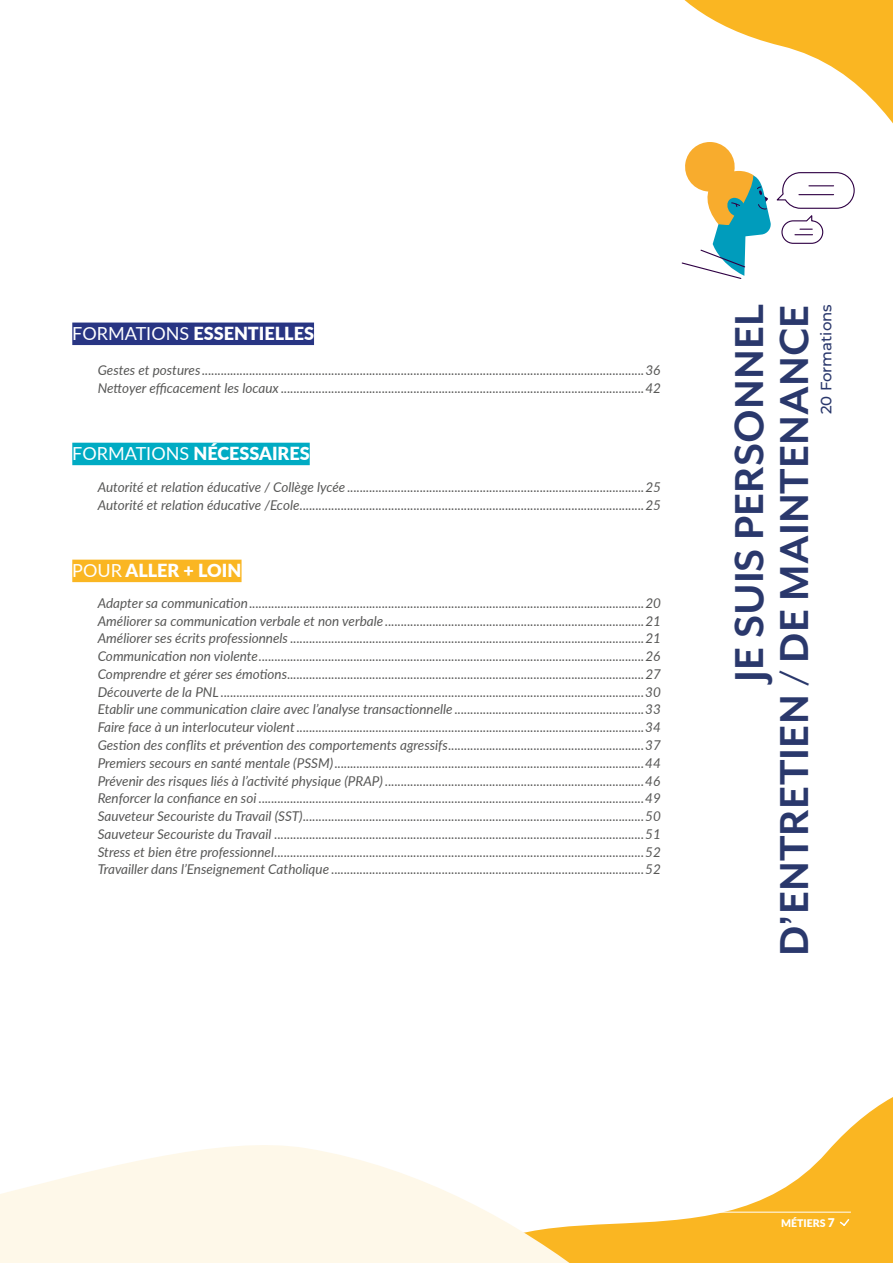
<style>
.page{position:relative;width:893px;height:1263px;background:#fff}
.page>*{position:absolute;margin:0;border:0;box-sizing:border-box;transform-origin:0 0}
.t1{font:700 46.5px/45px "Mr Eaves Mod OT";color:#2a386c;text-align:right}
.t2{font:900 18px "Lato";color:#fff}
.t3{font:500 15px "Montserrat";color:#2a386c}
.t4{font:italic 13.5px/17.7px "Lato";color:#575756}
.t5{font:900 10.5px "Lato";color:#fff}
.s1{font-weight:400}
.s2{font-size:12px}
</style>
<div class="page">
<svg style="left:704px;top:1097px;width:189px;height:166px;fill:#fab622"></svg>
<svg style="left:0;top:1145px;width:704px;height:118px;fill:#fef8e9"></svg>
<svg style="left:684px;top:0;width:209px;height:124px"></svg>
<div style="left:72px;top:323px;width:242px;height:22px;background:#283583"></div>
<div style="left:72px;top:560px;width:170px;height:22px;background:#fab622"></div>
<div style="left:72px;top:443px;width:238px;height:22px;background:#00abc3"></div>
<svg style="left:681px;top:142px;width:174px;height:137px"></svg>
<svg style="left:838px;top:1217px;width:13px;height:10px"></svg>
<hr style="left:711px;top:1212px;width:140px;height:1px;background:#fff">
<h2 class="t2" style="left:72px;top:320px;width:243px"><span class="s1">FORMATIONS</span> ESSENTIELLES</h2>
<p class="t4" style="left:98px;top:361px;width:565px">Gestes et postures ............................................................................................................................................36<br>Nettoyer efficacement les locaux ...................................................................................................................42</p>
<h2 class="t2" style="left:72px;top:440px;width:239px"><span class="s1">FORMATIONS</span> NÉCESSAIRES</h2>
<p class="t4" style="left:98px;top:477px;width:565px">Autorité et relation éducative / Collège lycée ..............................................................................................25<br>Autorité et relation éducative /Ecole.............................................................................................................25</p>
<h2 class="t2" style="left:72px;top:557px;width:171px"><span class="s1">POUR</span> ALLER + LOIN</h2>
<p class="t4" style="left:98px;top:594px;width:565px;text-align:justify">Adapter sa communication.............................................................................................................................20<br>Améliorer sa communication verbale et non verbale ..................................................................................21<br>Améliorer ses écrits professionnels ................................................................................................................21<br>Communication non violente..........................................................................................................................26<br>Comprendre et gérer ses émotions.................................................................................................................27<br>Découverte de la PNL ......................................................................................................................................30<br>Etablir une communication claire avec l’analyse transactionnelle ............................................................33<br>Faire face à un interlocuteur violent..............................................................................................................34<br>Gestion des conflits et prévention des comportements agressifs..............................................................37<br>Premiers secours en santé mentale (PSSM)..................................................................................................44<br>Prévenir des risques liés à l’activité physique (PRAP) ..................................................................................46<br>Renforcer la confiance en soi ..........................................................................................................................49<br>Sauveteur Secouriste du Travail (SST)............................................................................................................50<br>Sauveteur Secouriste du Travail .....................................................................................................................51<br>Stress et bien être professionnel.....................................................................................................................52<br>Travailler dans l’Enseignement Catholique ...................................................................................................52</p>
<h1 class="t1" style="left:727px;top:956px;width:653px;rotate:-90deg">JE SUIS PERSONNEL<br>D’ENTRETIEN / DE MAINTENANCE</h1>
<p class="t3" style="left:815px;top:414px;width:111px;rotate:-90deg">20 Formations</p>
<p class="t5" style="left:781px;top:1215px;width:55px">MÉTIERS <span class="s2">7</span></p>
</div>
